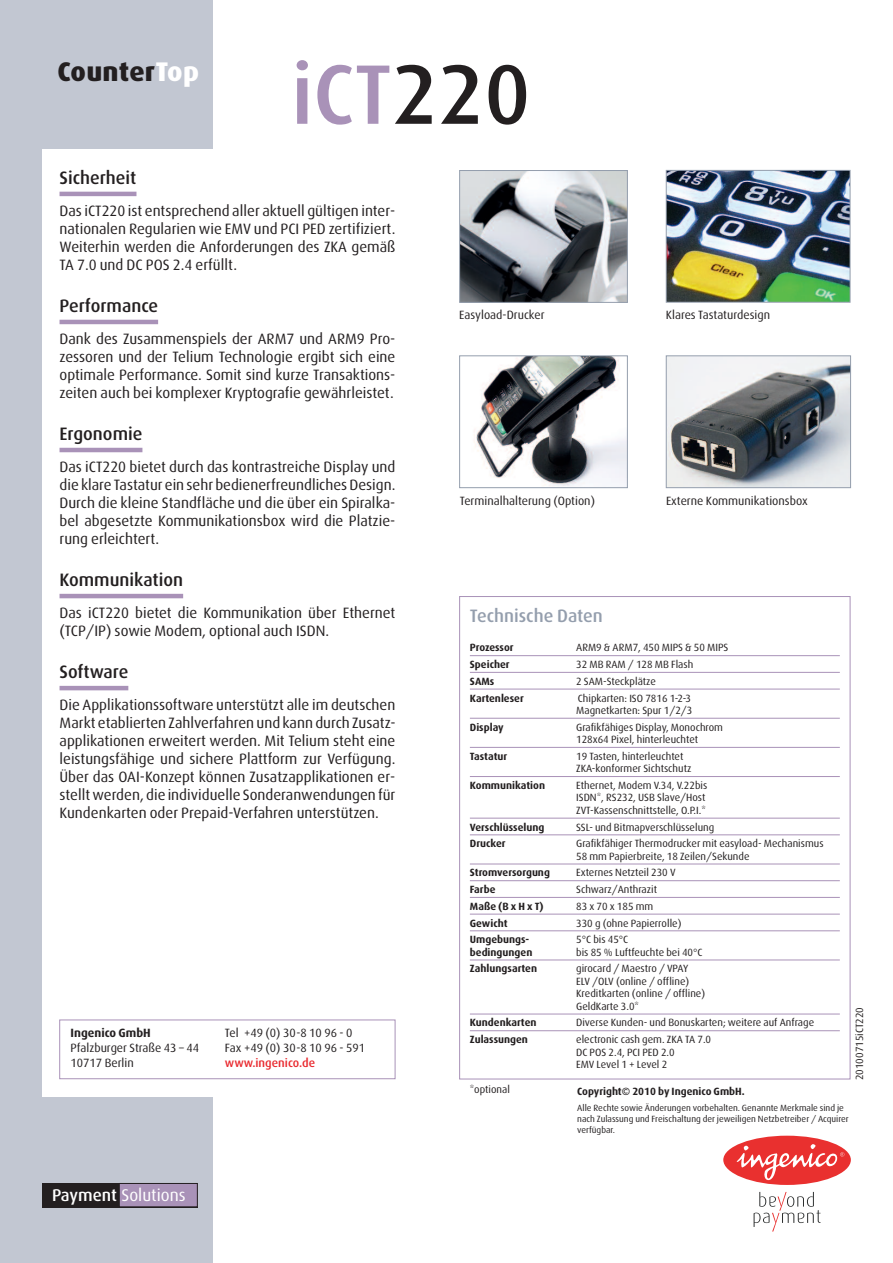
<style>
.page{position:relative;width:893px;height:1263px;background:#fff}
.page>*{position:absolute;margin:0;border:0;box-sizing:border-box;transform-origin:0 0}
.t1{font:500 84.6px "Dax";color:#a992b8}
.t2{font:800 27px "Dax";letter-spacing:.01em;color:#231f20}
.t3{font:500 18px "Dax";color:#231f20}
.t4{font:500 18px "Dax";color:#949ead}
.t5{font:16.95px "Dax";color:#fff}
.t6{font:15px/18px "Dax";color:#231f20;text-align:justify}
.t7{font:12px/15px "Dax";color:#231f20}
.t8{font:500 12px "Dax";color:#e9282d}
.t9{font:700 12px "Dax";color:#231f20}
.t10{font:10.5px/12.5px "Dax";color:#231f20}
.t11{font:700 10.5px "Dax";color:#231f20}
.t12{font:700 10.5px "Dax";letter-spacing:.2em;color:#231f20}
.t13{font:10.5px "Dax";letter-spacing:.105em;color:#231f20}
.t14{font:9px/10.8px "Dax";color:#231f20}
.s1{color:#fff}
.s2{color:#231f20}
.s3{font-weight:500}
</style>
<div class="page">
<div style="left:0;top:0;width:213px;height:1263px;background:#c2c7d2"></div>
<hr style="left:470px;top:655px;width:370px;height:1px;background:#a992b8">
<hr style="left:470px;top:672px;width:370px;height:1px;background:#a992b8">
<hr style="left:470px;top:689px;width:370px;height:1px;background:#a992b8">
<hr style="left:470px;top:718px;width:370px;height:1px;background:#a992b8">
<hr style="left:470px;top:747px;width:370px;height:1px;background:#a992b8">
<hr style="left:470px;top:776px;width:370px;height:1px;background:#a992b8">
<hr style="left:470px;top:818px;width:370px;height:1px;background:#a992b8">
<hr style="left:470px;top:834px;width:370px;height:1px;background:#a992b8">
<hr style="left:470px;top:864px;width:370px;height:1px;background:#a992b8">
<hr style="left:470px;top:880px;width:370px;height:1px;background:#a992b8">
<hr style="left:470px;top:897px;width:370px;height:1px;background:#a992b8">
<hr style="left:470px;top:914px;width:370px;height:1px;background:#a992b8">
<hr style="left:470px;top:930px;width:370px;height:1px;background:#a992b8">
<hr style="left:470px;top:959px;width:370px;height:1px;background:#a992b8">
<hr style="left:470px;top:1014px;width:370px;height:1px;background:#a992b8">
<hr style="left:470px;top:1030px;width:370px;height:1px;background:#a992b8">
<img style="left:461px;top:172px;width:165px;height:129px">
<div style="left:459px;top:170px;width:169px;height:133px;border:1px solid #949ead"></div>
<img style="left:474px;top:357px;width:152px;height:129px">
<div style="left:459px;top:355px;width:169px;height:133px;border:1px solid #949ead"></div>
<img style="left:668px;top:172px;width:180px;height:129px">
<div style="left:666px;top:170px;width:184px;height:133px;border:1px solid #949ead"></div>
<img style="left:668px;top:357px;width:181px;height:129px">
<div style="left:666px;top:355px;width:185px;height:133px;border:1px solid #949ead"></div>
<svg style="left:754px;top:1192px;width:66px;height:39px"></svg>
<div style="left:723px;top:1136px;width:128px;height:49px;background:#e9302f;border-radius:50%"></div>
<svg style="left:735px;top:1144px;width:109px;height:36px"></svg>
<div style="left:43px;top:149px;width:352px;height:947px;background:#fff"></div>
<hr style="left:60px;top:192px;width:76px;height:4px;background:#a992b8">
<hr style="left:60px;top:320px;width:98px;height:4px;background:#a992b8">
<hr style="left:60px;top:448px;width:82px;height:4px;background:#a992b8">
<hr style="left:60px;top:594px;width:123px;height:4px;background:#a992b8">
<hr style="left:60px;top:686px;width:68px;height:4px;background:#a992b8">
<div style="left:59px;top:1019px;width:336px;height:60px;border:1px solid #a992b8"></div>
<div style="left:43px;top:1183px;width:155px;height:24px;background:#231f20"></div>
<div style="left:119px;top:1183px;width:78px;height:24px;background:#a992b8"></div>
<div style="left:119px;top:1183px;width:79px;height:24px;border:1px solid #231f20"></div>
<h2 class="t2" style="left:57px;top:56px;width:143px">Counter<span class="s1">Top</span></h2>
<h1 class="t1" style="left:291px;top:47px;width:241px">iCT<span class="s2">220</span></h1>
<p class="t3" style="left:60px;top:168px;width:78px">Sicherheit</p>
<p class="t6" style="left:60px;top:202px;width:337px">Das iCT220 ist entsprechend aller aktuell gültigen inter&shy;nationalen Regularien wie EMV und PCI PED zertifiziert.<br>Weiterhin werden die Anforderungen des ZKA gemäß TA 7.0 und DC POS 2.4 erfüllt.</p>
<p class="t3" style="left:60px;top:296px;width:100px">Performance</p>
<p class="t6" style="left:60px;top:330px;width:337px">Dank des Zusammenspiels der ARM7 und ARM9 Pro&shy;zessoren und der Telium Technologie ergibt sich eine optimale Performance. Somit sind kurze Transaktions&shy;zeiten auch bei komplexer Kryptografie gewährleistet.</p>
<p class="t3" style="left:60px;top:424px;width:84px">Ergonomie</p>
<p class="t6" style="left:60px;top:458px;width:337px">Das iCT220 bietet durch das kontrastreiche Display und die klare Tastatur ein sehr bedienerfreundlichesDesign.<br>Durch die kleine Standfläche und die über ein Spiralka&shy;bel abgesetzte Kommunikationsbox wird die Platzie&shy;rung erleichtert.</p>
<p class="t3" style="left:60px;top:570px;width:125px">Kommunikation</p>
<p class="t6" style="left:60px;top:604px;width:337px">Das iCT220 bietet die Kommunikation über Ethernet (TCP/IP) sowie Modem, optional auch ISDN.</p>
<p class="t3" style="left:60px;top:662px;width:70px">Software</p>
<p class="t6" style="left:60px;top:696px;width:338px">Die Applikationssoftware unterstützt alle im deutschen Markt etablierten Zahlverfahren und kann durch Zusatz&shy;applikationen erweitert werden. Mit Telium steht eine leistungsfähige und sichere Plattform zur Verfügung.<br>Über das OAI-Konzept können Zusatzapplikationen er&shy;stelltwerden, die individuelle Sonderanwendungen für Kundenkarten oder Prepaid-Verfahren unterstützen.</p>
<p class="t9" style="left:71px;top:1026px;width:82px">Ingenico GmbH</p>
<p class="t7" style="left:71px;top:1040px;width:130px">Pfalzburger Straße 43 – 44<br>10717 Berlin</p>
<p class="t7" style="left:225px;top:1025px;width:142px">Tel +49 (0) 30-8 10 96 - 0<br>Fax +49 (0) 30-8 10 96 - 591</p>
<p class="t8" style="left:225px;top:1056px;width:92px">www.ingenico.de</p>
<p class="t5" style="left:52px;top:1185px;width:135px"><span class="s3">Payment</span> Solutions</p>
<p class="t7" style="left:459px;top:307px;width:87px">Easyload-Drucker</p>
<p class="t7" style="left:460px;top:493px;width:137px">Terminalhalterung (Option)</p>
<p class="t7" style="left:666px;top:307px;width:106px">Klares Tastaturdesign</p>
<p class="t7" style="left:666px;top:493px;width:143px">Externe Kommunikationsbox</p>
<p class="t4" style="left:470px;top:606px;width:134px">Technische Daten</p>
<p class="t11" style="left:470px;top:642px;width:45px">Prozessor</p>
<p class="t10" style="left:576px;top:641px;width:154px">ARM9 &amp; ARM7, 450 MIPS &amp; 50 MIPS</p>
<p class="t11" style="left:470px;top:659px;width:41px">Speicher</p>
<p class="t10" style="left:576px;top:658px;width:119px">32 MB RAM / 128 MB Flash</p>
<p class="t11" style="left:470px;top:675px;width:26px">SAMs</p>
<p class="t10" style="left:576px;top:675px;width:81px">2 SAM-Steckplätze</p>
<p class="t11" style="left:470px;top:692px;width:55px">Kartenleser</p>
<p class="t10" style="left:576px;top:692px;width:118px">Chipkarten: ISO 7816 1-2-3<br>Magnetkarten: Spur 1/2/3</p>
<p class="t11" style="left:470px;top:721px;width:35px">Display</p>
<p class="t10" style="left:576px;top:721px;width:148px">Grafikfähiges Display, Monochrom<br>128x64 Pixel, hinterleuchtet</p>
<p class="t11" style="left:470px;top:750px;width:39px">Tastatur</p>
<p class="t10" style="left:576px;top:750px;width:117px">19 Tasten, hinterleuchtet<br>ZKA-konformer Sichtschutz</p>
<p class="t11" style="left:470px;top:779px;width:77px">Kommunikation</p>
<p class="t10" style="left:576px;top:779px;width:133px">Ethernet, Modem V.34, V.22bis<br>ISDN*, RS232, USB Slave/Host<br>ZVT-Kassenschnittstelle, O.P.I.*</p>
<p class="t11" style="left:470px;top:821px;width:76px">Verschlüsselung</p>
<p class="t10" style="left:576px;top:821px;width:140px">SSL- und Bitmapverschlüsselung</p>
<p class="t11" style="left:470px;top:838px;width:37px">Drucker</p>
<p class="t10" style="left:576px;top:837px;width:249px">Grafikfähiger Thermodrucker mit easyload- Mechanismus<br>58 mm Papierbreite, 18 Zeilen/Sekunde</p>
<p class="t11" style="left:470px;top:867px;width:82px">Stromversorgung</p>
<p class="t10" style="left:576px;top:866px;width:101px">Externes Netzteil 230 V</p>
<p class="t11" style="left:470px;top:884px;width:27px">Farbe</p>
<p class="t10" style="left:576px;top:883px;width:82px">Schwarz/Anthrazit</p>
<p class="t12" style="left:470px;top:900px;width:75px">Maße(BxHxT)</p>
<p class="t13" style="left:576px;top:900px;width:79px">83x70x185mm</p>
<p class="t11" style="left:470px;top:917px;width:39px">Gewicht</p>
<p class="t10" style="left:576px;top:917px;width:107px">330 g (ohne Papierrolle)</p>
<p class="t11" style="left:470px;top:934px;width:61px">Umgebungs-</p>
<p class="t10" style="left:576px;top:933px;width:54px">5°C bis 45°C</p>
<p class="t11" style="left:470px;top:946px;width:64px">bedingungen</p>
<p class="t10" style="left:576px;top:946px;width:128px">bis 85 % Luftfeuchte bei 40°C</p>
<p class="t11" style="left:470px;top:963px;width:69px">Zahlungsarten</p>
<p class="t10" style="left:576px;top:962px;width:131px">girocard / Maestro / VPAY<br>ELV /OLV (online / offline)<br>Kreditkarten (online / offline)<br>GeldKarte 3.0*</p>
<p class="t11" style="left:470px;top:1017px;width:68px">Kundenkarten</p>
<p class="t10" style="left:576px;top:1016px;width:239px">Diverse Kunden- und Bonuskarten; weitere auf Anfrage</p>
<p class="t11" style="left:470px;top:1034px;width:60px">Zulassungen</p>
<p class="t10" style="left:576px;top:1033px;width:137px">electronic cash gem. ZKA TA 7.0<br>DC POS 2.4, PCI PED 2.0<br>EMV Level 1 + Level 2</p>
<p class="t10" style="left:470px;top:1083px;width:42px">*optional</p>
<p class="t11" style="left:577px;top:1086px;width:169px">Copyright© 2010 by Ingenico GmbH.</p>
<p class="t14" style="left:577px;top:1102px;width:273px">Alle Rechte sowie Änderungen vorbehalten. Genannte Merkmale sind je nach Zulassung und Freischaltung der jeweiligen Netzbetreiber / Acquirer verfügbar.</p>
<p class="t10" style="left:853px;top:1080px;width:75px;rotate:-90deg">20100715iCT220</p>
</div>
